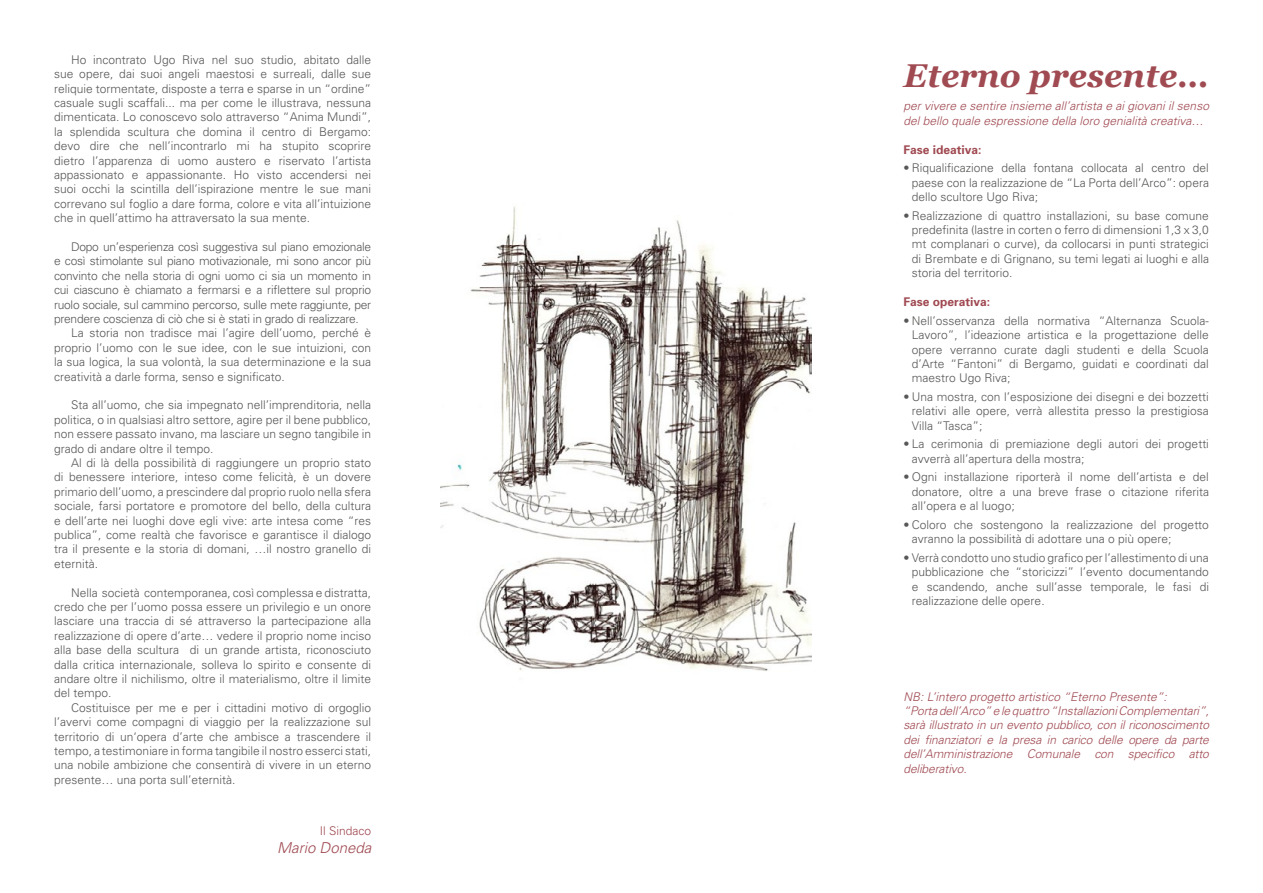
<style>
.page{position:relative;width:1263px;height:893px;background:#fff}
.page>*{position:absolute;margin:0;border:0;box-sizing:border-box;transform-origin:0 0}
.t1{font:italic 700 33px "Georgia";color:#a04a52}
.t2{font:italic 300 15px "Univers";color:#a04a52}
.t3{font:300 12px/14.4px "Univers";color:#575756;text-align:justify}
.t4{font:italic 300 12px/14.4px "Univers";letter-spacing:-.01em;color:#a04a52}
.t5{font:700 12px "Univers";color:#a04a52}
.t6{font:300 12px "Univers";color:#a04a52}
</style>
<div class="page">
<img style="left:441px;top:206px;width:370px;height:465px">
<p class="t3" style="left:54px;top:52px;width:319px;text-indent:17px">Ho incontrato Ugo Riva nel suo studio, abitato dalle sue opere, dai suoi angeli maestosi e surreali, dalle sue reliquie tormentate, disposte a terra e sparse in un “ordine” casuale sugli scaffali... ma per come le illustrava, nessuna dimenticata. Lo conoscevo solo attraverso “Anima Mundi”, la splendida scultura che domina il centro di Bergamo: devo dire che nell’incontrarlo mi ha stupito scoprire dietro l’apparenza di uomo austero e riservato l’artista appassionato e appassionante. Ho visto accendersi nei suoi occhi la scintilla dell’ispirazione mentre le sue mani correvano sul foglio a dare forma, colore e vita all’intuizione che in quell’attimo ha attraversato la sua mente.</p>
<p class="t3" style="left:54px;top:239px;width:319px;text-indent:17px">Dopo un’esperienza così suggestiva sul piano emozionale e così stimolante sul piano motivazionale, mi sono ancor più convinto che nella storia di ogni uomo ci sia un momento in cui ciascuno è chiamato a fermarsi e a riflettere sul proprio ruolo sociale, sul cammino percorso, sulle mete raggiunte, per prendere coscienza di ciò che si è stati in grado di realizzare.</p>
<p class="t3" style="left:54px;top:326px;width:319px;text-indent:17px">La storia non tradisce mai l’agire dell’uomo, perché è proprio l’uomo con le sue idee, con le sue intuizioni, con la sua logica, la sua volontà, la sua determinazione e la sua creatività a darle forma, senso e significato.</p>
<p class="t3" style="left:54px;top:398px;width:319px;text-indent:17px">Sta all’uomo, che sia impegnato nell’imprenditoria, nella politica, o in qualsiasi altro settore, agire per il bene pubblico, non essere passato invano, ma lasciare un segno tangibile in grado di andare oltre il tempo.</p>
<p class="t3" style="left:54px;top:455px;width:319px;text-indent:17px">Al di là della possibilità di raggiungere un proprio stato di benessere interiore, inteso come felicità, è un dovere primario dell’uomo, a prescindere dal proprio ruolo nella sfera sociale, farsi portatore e promotore del bello, della cultura e dell’arte nei luoghi dove egli vive: arte intesa come “res publica”, come realtà che favorisce e garantisce il dialogo tra il presente e la storia di domani, …il nostro granello di eternità.</p>
<p class="t3" style="left:54px;top:585px;width:319px;text-indent:17px">Nella società contemporanea, così complessa e distratta, credo che per l’uomo possa essere un privilegio e un onore lasciare una traccia di sé attraverso la partecipazione alla realizzazione di opere d’arte… vedere il proprio nome inciso alla base della scultura di un grande artista, riconosciuto dalla critica internazionale, solleva lo spirito e consente di andare oltre il nichilismo, oltre il materialismo, oltre il limite del tempo.</p>
<p class="t3" style="left:54px;top:700px;width:319px;text-indent:17px">Costituisce per me e per i cittadini motivo di orgoglio l’avervi come compagni di viaggio per la realizzazione sul territorio di un‘opera d’arte che ambisce a trascendere il tempo, a testimoniare in forma tangibile il nostro esserci stati, una nobile ambizione che consentirà di vivere in un eterno presente… una porta sull’eternità.</p>
<p class="t6" style="left:320px;top:824px;width:53px">Il Sindaco</p>
<p class="t2" style="left:277px;top:839px;width:96px">Mario Doneda</p>
<h1 class="t1" style="left:903px;top:51px;width:307px">Eterno presente…</h1>
<p class="t4" style="left:903px;top:99px;width:307px">per vivere e sentire insieme all’artista e ai giovani il senso del bello quale espressione della loro genialità creativa…</p>
<p class="t5" style="left:903px;top:142px;width:80px">Fase ideativa:</p>
<p class="t3" style="left:912px;top:160px;width:299px;text-indent:-9px">• Riqualificazione della fontana collocata al centro del paese con la realizzazione de “La Porta dell’Arco”: opera dello scultore Ugo Riva;</p>
<p class="t3" style="left:912px;top:208px;width:299px;text-indent:-9px">• Realizzazione di quattro installazioni, su base comune predefinita (lastre in corten o ferro di dimensioni 1,3 x 3,0 mt complanari o curve), da collocarsi in punti strategici di Brembate e di Grignano, su temi legati ai luoghi e alla storia del territorio.</p>
<p class="t5" style="left:903px;top:294px;width:88px">Fase operativa:</p>
<p class="t3" style="left:912px;top:313px;width:299px;text-indent:-9px">• Nell’osservanza della normativa “Alternanza Scuola-Lavoro”, l’ideazione artistica e la progettazione delle opere verranno curate dagli studenti e della Scuola d’Arte “Fantoni” di Bergamo, guidati e coordinati dal maestro Ugo Riva;</p>
<p class="t3" style="left:912px;top:389px;width:298px;text-indent:-9px">• Una mostra, con l’esposizione dei disegni e dei bozzetti relativi alle opere, verrà allestita presso la prestigiosa Villa “Tasca”;</p>
<p class="t3" style="left:912px;top:437px;width:298px;text-indent:-9px">• La cerimonia di premiazione degli autori dei progetti avverrà all’apertura della mostra;</p>
<p class="t3" style="left:912px;top:470px;width:299px;text-indent:-9px">• Ogni installazione riporterà il nome dell’artista e del donatore, oltre a una breve frase o citazione riferita all’opera e al luogo;</p>
<p class="t3" style="left:912px;top:517px;width:299px;text-indent:-9px">• Coloro che sostengono la realizzazione del progetto avranno la possibilità di adottare una o più opere;</p>
<p class="t3" style="left:912px;top:550px;width:299px;text-indent:-9px">• Verrà condotto uno studio grafico per l’allestimento di una pubblicazione che “storicizzi” l’evento documentando e scandendo, anche sull’asse temporale, le fasi di realizzazione delle opere.</p>
<p class="t4" style="left:903px;top:689px;width:307px">NB: L’intero progetto artistico “Eterno Presente”:<br>“Porta dell’Arco” e le quattro “Installazioni Complementari”, sarà illustrato in un evento pubblico, con il riconoscimento dei finanziatori e la presa in carico delle opere da parte dell’Amministrazione Comunale con specifico atto deliberativo.</p>
</div>
